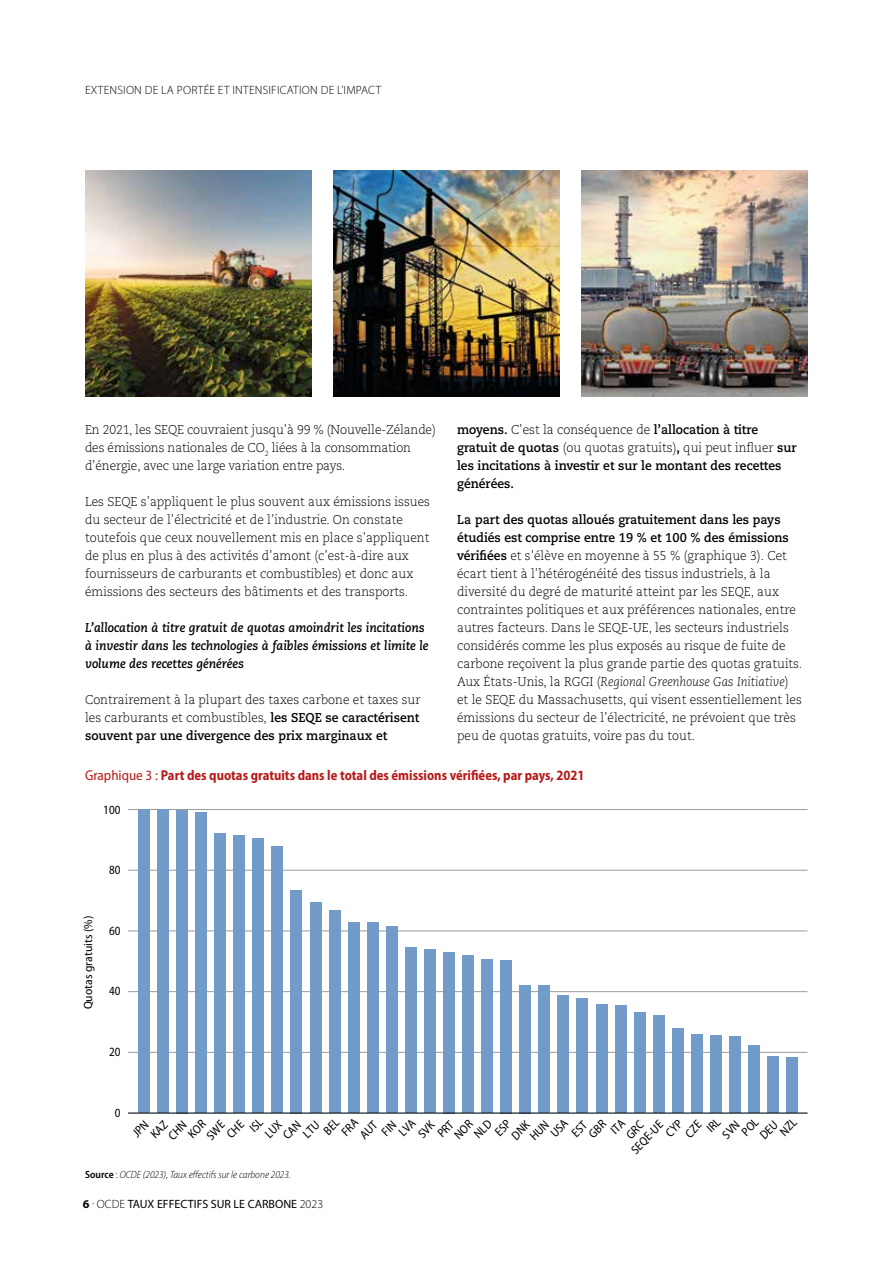
<style>
.page{position:relative;width:893px;height:1263px;background:#fff}
.page>*{position:absolute;margin:0;border:0;box-sizing:border-box;transform-origin:0 0}
.t1{font:700 semi-condensed 14.25px "Myriad Pro";color:#b71918;scale:.95 1}
.t2{font:300 12.75px/18px "Caecilia LT Pro 45";color:#000;scale:.95 1}
.t3{font:700 12.75px/18px "Caecilia LT Pro 75";color:#000;scale:.95 1}
.t4{font:italic 700 12.75px/18px "Caecilia LT Pro 76";color:#000;scale:.95 1}
.t5{font:italic 300 12.75px "Caecilia LT Pro 46";color:#000;scale:.95 1}
.t6{font:semi-condensed 12.6px "Myriad Pro";color:#000;scale:.95 1}
.t7{font:semi-condensed 12.3px/15.5px "Myriad Pro";color:#000}
.t8{font:300 12px "Myriad Pro";letter-spacing:.02em;color:#000}
.t9{font:12px "Myriad Pro";color:#000}
.t10{font:semi-condensed 12px "Myriad Pro";color:#000;scale:1.05 1}
.t11{font:italic 300 semi-condensed 10.5px "Myriad Pro";color:#000}
.s1{font-family:"Caecilia LT Pro 75";font-weight:700}
.s2{font-family:"Caecilia LT Pro 45";font-weight:300}
.s3{font-family:"Caecilia LT Pro 45";font-style:normal}
.s4{font-weight:400}
.s5{font-weight:600;font-style:normal}
.s6{font-style:normal}
.s7{font-weight:700}
.s8{font-weight:300}
</style>
<div class="page">
<img style="left:85px;top:170px;width:227px;height:227px">
<img style="left:333px;top:170px;width:227px;height:227px">
<img style="left:581px;top:170px;width:227px;height:227px">
<hr style="left:128px;top:1112px;width:679px;height:2px;background:#e9f2f3">
<hr style="left:128px;top:1052px;width:679px;height:1px;background:#9d9d9c">
<hr style="left:128px;top:991px;width:679px;height:1px;background:#9d9d9c">
<hr style="left:128px;top:931px;width:679px;height:1px;background:#9d9d9c">
<hr style="left:128px;top:870px;width:679px;height:1px;background:#9d9d9c">
<hr style="left:128px;top:809px;width:679px;height:1px;background:#9d9d9c">
<div style="left:138px;top:809px;width:11px;height:304px;background:#739bca"></div>
<div style="left:158px;top:809px;width:11px;height:304px;background:#739bca"></div>
<div style="left:177px;top:810px;width:11px;height:303px;background:#739bca"></div>
<div style="left:196px;top:812px;width:11px;height:301px;background:#739bca"></div>
<div style="left:215px;top:833px;width:11px;height:280px;background:#739bca"></div>
<div style="left:234px;top:835px;width:11px;height:278px;background:#739bca"></div>
<div style="left:253px;top:838px;width:11px;height:275px;background:#739bca"></div>
<div style="left:272px;top:846px;width:11px;height:267px;background:#739bca"></div>
<div style="left:291px;top:890px;width:11px;height:223px;background:#739bca"></div>
<div style="left:310px;top:902px;width:11px;height:211px;background:#739bca"></div>
<div style="left:329px;top:911px;width:11px;height:202px;background:#739bca"></div>
<div style="left:348px;top:923px;width:11px;height:190px;background:#739bca"></div>
<div style="left:367px;top:923px;width:11px;height:190px;background:#739bca"></div>
<div style="left:386px;top:927px;width:11px;height:186px;background:#739bca"></div>
<div style="left:405px;top:947px;width:11px;height:166px;background:#739bca"></div>
<div style="left:424px;top:950px;width:11px;height:163px;background:#739bca"></div>
<div style="left:443px;top:952px;width:12px;height:161px;background:#739bca"></div>
<div style="left:463px;top:955px;width:11px;height:158px;background:#739bca"></div>
<div style="left:482px;top:959px;width:11px;height:154px;background:#739bca"></div>
<div style="left:501px;top:960px;width:11px;height:153px;background:#739bca"></div>
<div style="left:520px;top:985px;width:11px;height:128px;background:#739bca"></div>
<div style="left:539px;top:986px;width:11px;height:127px;background:#739bca"></div>
<div style="left:558px;top:995px;width:11px;height:118px;background:#739bca"></div>
<div style="left:577px;top:998px;width:11px;height:115px;background:#739bca"></div>
<div style="left:596px;top:1005px;width:11px;height:108px;background:#739bca"></div>
<div style="left:615px;top:1005px;width:11px;height:108px;background:#739bca"></div>
<div style="left:634px;top:1012px;width:11px;height:101px;background:#739bca"></div>
<div style="left:653px;top:1015px;width:11px;height:98px;background:#739bca"></div>
<div style="left:672px;top:1028px;width:11px;height:85px;background:#739bca"></div>
<div style="left:691px;top:1035px;width:11px;height:78px;background:#739bca"></div>
<div style="left:710px;top:1035px;width:11px;height:78px;background:#739bca"></div>
<div style="left:729px;top:1036px;width:11px;height:77px;background:#739bca"></div>
<div style="left:748px;top:1046px;width:11px;height:67px;background:#739bca"></div>
<div style="left:768px;top:1057px;width:11px;height:56px;background:#739bca"></div>
<div style="left:787px;top:1058px;width:11px;height:55px;background:#739bca"></div>
<hr style="left:128px;top:1113px;width:679px;height:1px;background:#000">
<p class="t8" style="left:85px;top:83px;width:298px">EXTENSION DE LA PORTÉE ET INTENSIFICATION DE L’IMPACT</p>
<p class="t2" style="left:85px;top:420px;width:371px">En 2021, les SEQE couvraient jusqu’à 99 % (Nouvelle‑Zélande) des émissions nationales de CO<sub>2</sub> liées à la consommation d’énergie, avec une large variation entre pays.</p>
<p class="t2" style="left:85px;top:492px;width:365px">Les SEQE s’appliquent le plus souvent aux émissions issues du secteur de l’électricité et de l’industrie. On constate toutefois que ceux nouvellement mis en place s’appliquent de plus en plus à des activités d’amont (c’est-à-dire aux fournisseurs de carburants et combustibles) et donc aux émissions des secteurs des bâtiments et des transports.</p>
<p class="t4" style="left:85px;top:618px;width:363px">L’allocation à titre gratuit de quotas amoindrit les incitations à investir dans les technologies à faibles émissions et limite le volume des recettes générées</p>
<p class="t2" style="left:85px;top:690px;width:355px">Contrairement à la plupart des taxes carbone et taxes sur les carburants et combustibles, <span class="s1">les SEQE se caractérisent</span></p>
<p class="t3" style="left:85px;top:726px;width:320px">souvent par une divergence des prix marginaux et</p>
<p class="t3" style="left:457px;top:420px;width:319px">moyens. <span class="s2">C’est la conséquence de</span> l’allocation à titre</p>
<p class="t2" style="left:457px;top:438px;width:359px"><span class="s1">gratuit de quotas</span> (ou quotas gratuits)<span class="s1">,</span> qui peut influer <span class="s1">sur</span></p>
<p class="t3" style="left:457px;top:456px;width:343px">les incitations à investir et sur le montant des recettes générées.</p>
<p class="t3" style="left:457px;top:510px;width:351px">La part des quotas alloués gratuitement dans les pays étudiés est comprise entre 19 % et 100 % des émissions</p>
<p class="t2" style="left:457px;top:546px;width:365px"><span class="s1">vérifiées</span> et s’élève en moyenne à 55 % (graphique 3). Cet écart tient à l’hétérogénéité des tissus industriels, à la diversité du degré de maturité atteint par les SEQE, aux contraintes politiques et aux préférences nationales, entre autres facteurs. Dans le SEQE-UE, les secteurs industriels considérés comme les plus exposés au risque de fuite de carbone reçoivent la plus grande partie des quotas gratuits.</p>
<p class="t5" style="left:457px;top:673px;width:350px"><span class="s3">Aux États-Unis, la RGGI (</span>Regional Greenhouse Gas Initiative<span class="s3">)</span></p>
<p class="t2" style="left:457px;top:690px;width:364px">et le SEQE du Massachusetts, qui visent essentiellement les émissions du secteur de l’électricité, ne prévoient que très peu de quotas gratuits, voire pas du tout.</p>
<p class="t1" style="left:85px;top:768px;width:527px"><span class="s4">Graphique 3 :</span> Part des quotas gratuits dans le total des émissions vérifiées, par pays, 2021</p>
<p class="t6" style="left:103px;top:803px;width:20px">100</p>
<p class="t6" style="left:109px;top:863px;width:14px">80</p>
<p class="t10" style="left:82px;top:1009px;width:91px;rotate:-90deg">Quotas gratuits (%)</p>
<p class="t6" style="left:109px;top:924px;width:14px">60</p>
<p class="t6" style="left:109px;top:984px;width:14px">40</p>
<p class="t6" style="left:109px;top:1045px;width:14px">20</p>
<p class="t6" style="left:115px;top:1105px;width:8px">0</p>
<p class="t7" style="left:214px;top:1122px;width:21px;line-height:13.6px;text-indent:-15px;rotate:-46deg">SWE<br>CHE</p>
<p class="t7" style="left:251px;top:1120px;width:21px;text-indent:-6px;rotate:-46deg">ISL<br>LUX</p>
<p class="t7" style="left:346px;top:1121px;width:21px;text-indent:-11px;rotate:-46deg">FRA<br>AUT</p>
<p class="t7" style="left:387px;top:1121px;width:20px;line-height:12.5px;text-indent:-12px;rotate:-46deg">FIN<br>LVA</p>
<p class="t7" style="left:558px;top:1119px;width:18px;line-height:15px;text-indent:-15px;rotate:-46deg">USA<br>EST</p>
<p class="t7" style="left:599px;top:1118px;width:17px;line-height:13px;text-indent:-18px;rotate:-46deg">GBR<br>ITA</p>
<p class="t7" style="left:628px;top:1147px;width:42px;rotate:-46deg">SEQE-UE</p>
<p class="t7" style="left:708px;top:1121px;width:21px;text-indent:-6px;rotate:-46deg">IRL<br>SVN</p>
<p class="t7" style="left:745px;top:1121px;width:22px;text-indent:-10px;rotate:-46deg">POL<br>DEU</p>
<p class="t11" style="left:85px;top:1169px;width:207px"><span class="s5">Source</span> <span class="s6">:</span> OCDE (2023), Taux effectifs sur le carbone 2023.</p>
<p class="t9" style="left:83px;top:1197px;width:242px"><span class="s7">6</span> <sup>.</sup> <span class="s8">OCDE</span> TAUX EFFECTIFS SUR LE CARBONE <span class="s8">2023</span></p>
</div>
